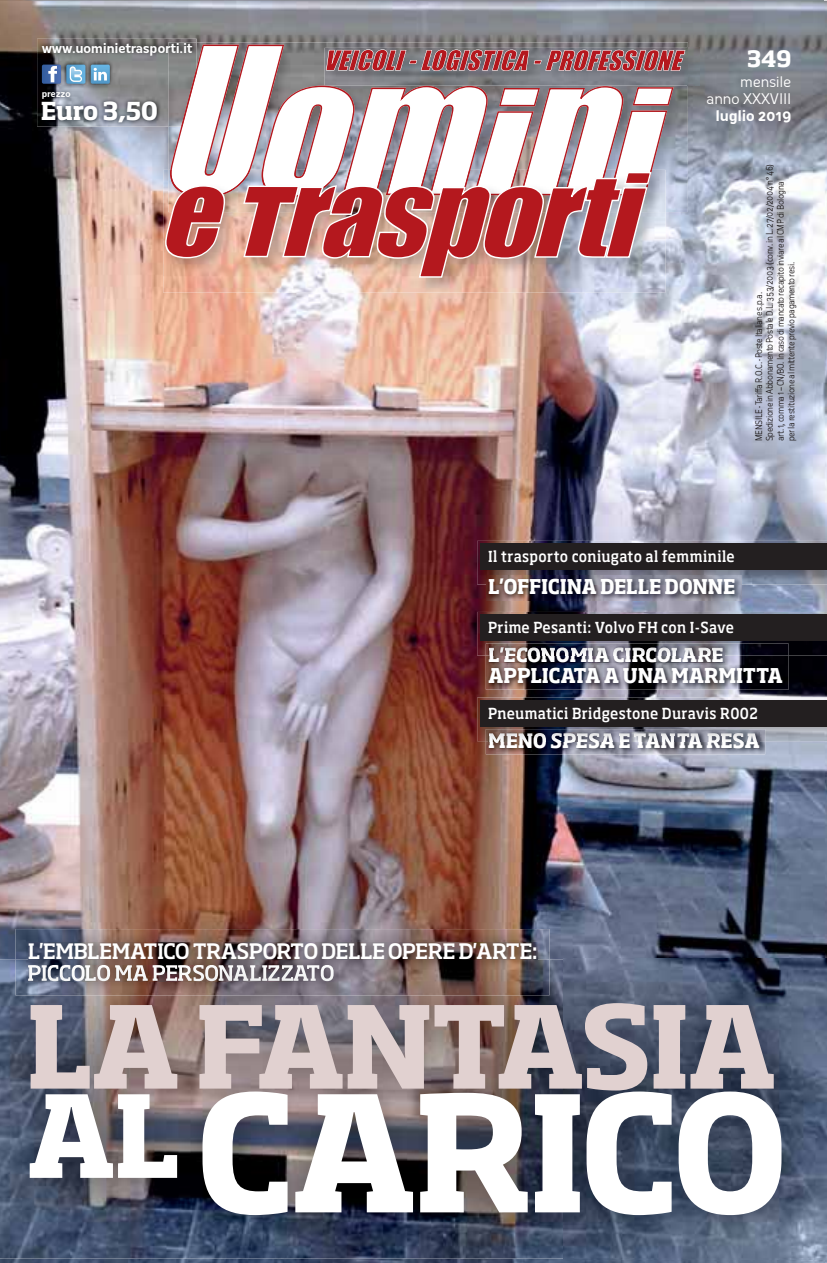
<style>
.page{position:relative;width:827px;height:1263px;background:#fff}
.page>*{position:absolute;margin:0;border:0;box-sizing:border-box;transform-origin:0 0}
.t1{font:700 159px "Soho Std";letter-spacing:-.035em;color:#fff}
.t2{font:700 112.5px "Soho Std";letter-spacing:-.035em;color:#e1d1d0}
.t3{font:700 24.45px "Soho Std";letter-spacing:-.025em;color:#fff}
.t4{font:700 22.35px "Soho Std";color:#fff}
.t5{font:500 21px "Soho Std";letter-spacing:-.025em;color:#fff}
.t6{font:700 20.1px/20.7px "Soho Std";letter-spacing:-.01em;color:#fff;scale:.95 1}
.t7{font:500 15px "Soho Std";letter-spacing:.025em;color:#fff;scale:.9 1}
.t8{font:14.4px/17.2px "Oceania";letter-spacing:-.02em;color:#fff;text-align:right}
.t9{font:700 14.4px "Oceania";letter-spacing:-.01em;color:#fff}
.t10{font:700 12.9px "Oceania";letter-spacing:-.035em;color:#fff}
.t11{font:9px/10.8px "Oceania";letter-spacing:-.055em;color:#231f20;scale:.9 1}
.t12{font:700 9px "Oceania";letter-spacing:-.035em;color:#fff}
</style>
<div class="page">
<img style="left:0;top:0;width:823px;height:1px">
<img style="left:0;top:1px;width:827px;height:1262px">
<img style="left:16px;top:929px;width:533px;height:30px">
<img style="left:29px;top:943px;width:509px;height:16px">
<img style="left:0;top:959px;width:826px;height:300px">
<img style="left:29px;top:965px;width:305px;height:17px">
<img style="left:29px;top:965px;width:175px;height:16px">
<img style="left:688px;top:48px;width:11px;height:38px">
<img style="left:197px;top:43px;width:491px;height:169px">
<svg style="left:170px;top:45px;width:504px;height:152px"></svg>
<img style="left:163px;top:170px;width:502px;height:123px">
<img style="left:168px;top:170px;width:497px;height:42px">
<img style="left:170px;top:170px;width:482px;height:1px">
<svg style="left:159px;top:171px;width:493px;height:107px;background:#c87b7b"></svg>
<img style="left:37px;top:39px;width:160px;height:88px">
<img style="left:168px;top:43px;width:29px;height:84px">
<img style="left:181px;top:68px;width:16px;height:59px">
<svg style="left:66px;top:65px;width:19px;height:19px"></svg>
<svg style="left:70px;top:66px;width:12px;height:16px"></svg>
<svg style="left:42px;top:65px;width:19px;height:19px"></svg>
<svg style="left:48px;top:66px;width:9px;height:16px"></svg>
<svg style="left:91px;top:65px;width:19px;height:19px"></svg>
<svg style="left:94px;top:68px;width:13px;height:12px"></svg>
<img style="left:477px;top:541px;width:350px;height:43px">
<div style="left:480px;top:543px;width:347px;height:27px;background:#231f20"></div>
<img style="left:486px;top:575px;width:255px;height:25px">
<img style="left:486px;top:655px;width:302px;height:35px">
<img style="left:489px;top:655px;width:235px;height:8px">
<img style="left:477px;top:612px;width:350px;height:43px">
<img style="left:489px;top:647px;width:181px;height:8px">
<div style="left:480px;top:614px;width:347px;height:27px;background:#231f20"></div>
<img style="left:486px;top:741px;width:279px;height:13px">
<img style="left:489px;top:741px;width:271px;height:7px">
<img style="left:477px;top:698px;width:350px;height:43px">
<img style="left:489px;top:733px;width:182px;height:8px">
<div style="left:480px;top:700px;width:347px;height:26px;background:#231f20"></div>
<h3 class="t10" style="left:42px;top:41px;width:152px">www.uominietrasporti.it</h3>
<p class="t12" style="left:42px;top:89px;width:30px">prezzo</p>
<h3 class="t3" style="left:41px;top:102px;width:119px">Euro 3,50</h3>
<h3 class="t4" style="left:747px;top:50px;width:46px">349</h3>
<h3 class="t8" style="left:706px;top:74px;width:87px">mensile anno XXXVIII</h3>
<h3 class="t9" style="left:715px;top:108px;width:77px">luglio 2019</h3>
<p class="t11" style="left:754px;top:441px;width:310px;rotate:-90deg">MENSILE - Tariffa R.O.C. - Poste Italiane s.p.a.<br>Spedizione in Abbonamento Postale D.L. 353/2003 (conv. in L. 27/02/2004 n° 46) art. 1, comma 1 – CN/BO. In caso di mancato recapito inviare al CMP di Bologna<br>per la restituzione al mittente previo pagamento resi.</p>
<h3 class="t7" style="left:488px;top:551px;width:276px">Il trasporto coniugato al femminile</h3>
<h3 class="t6" style="left:488px;top:578px;width:262px">L'OFFICINA DELLE DONNE</h3>
<h3 class="t7" style="left:488px;top:622px;width:275px">Prime Pesanti: Volvo FH con I-Save</h3>
<h3 class="t6" style="left:488px;top:647px;width:312px">L'ECONOMIA CIRCOLARE<br>APPLICATA A UNA MARMITTA</h3>
<h3 class="t7" style="left:488px;top:707px;width:301px">Pneumatici Bridgestone Duravis R002</h3>
<h3 class="t6" style="left:488px;top:732px;width:287px">MENO SPESA E TANTA RESA</h3>
<h3 class="t5" style="left:28px;top:942px;width:512px">L'EMBLEMATICO TRASPORTO DELLE OPERE D'ARTE:</h3>
<h2 class="t2" style="left:26px;top:1005px;width:754px">LA FANTASIA</h2>
<h1 class="t1" style="left:26px;top:1094px;width:765px"><sup>AL</sup> CARICO</h1>
</div>
